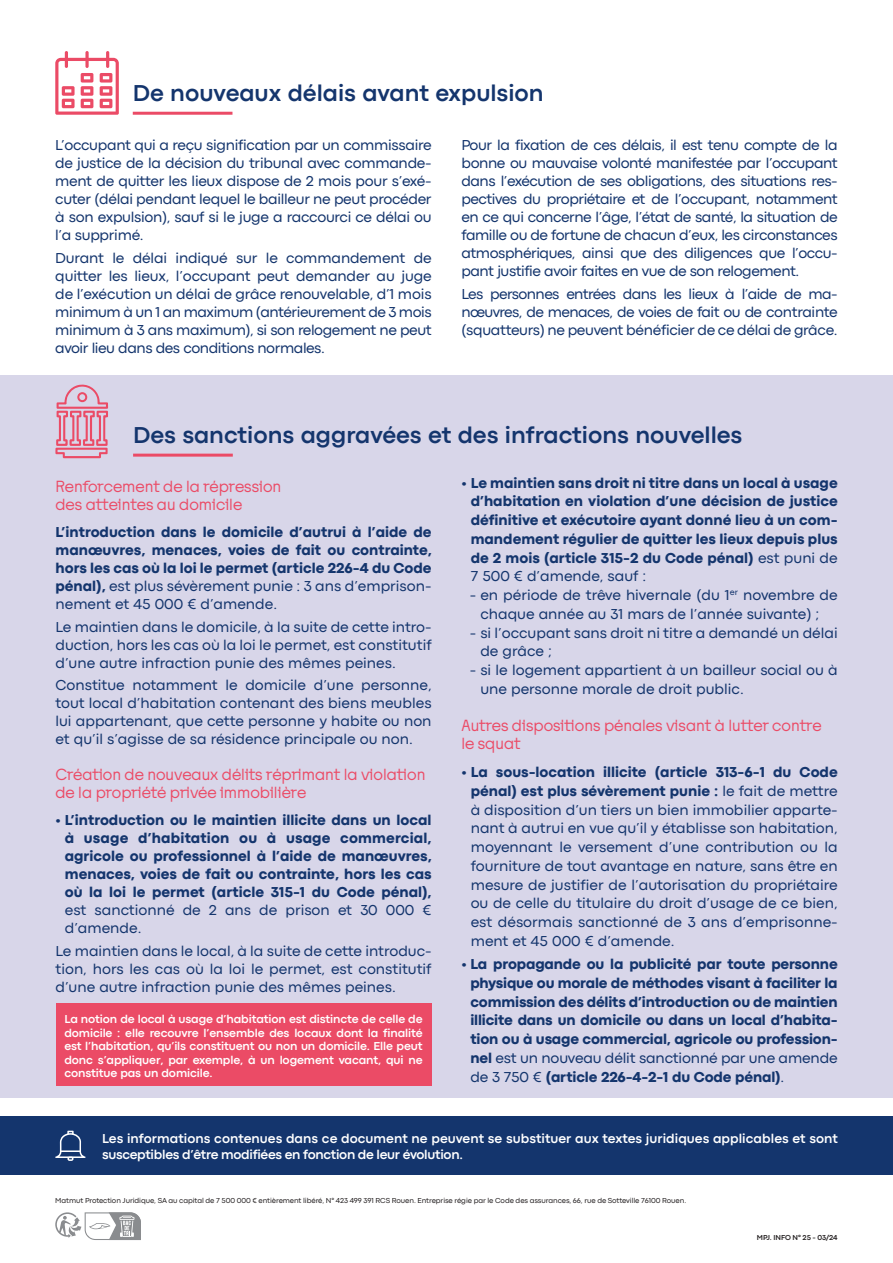
<style>
.page{position:relative;width:893px;height:1263px;background:#fff}
.page>*{position:absolute;margin:0;border:0;box-sizing:border-box;transform-origin:0 0}
.Titre_article{font:700 24px "Codec Pro";color:#14356d}
.txt_courant{font:15px/18px "Codec Pro";color:#14356d;text-align:justify}
.txt_courant-2{font:800 15px/18.8px "Codec Pro";color:#14356d;text-align:justify}
.txt_courant-3{font:15px/18px "Tosh A";color:#eb4b66}
.txt_courant-4{font:15px/18px "Codec Pro";letter-spacing:-.04em;color:#14356d}
.t1{font:700 13.5px/16.2px "Codec Pro";letter-spacing:.005em;color:#fff}
.txt_courant-5{font:700 12px/13.5px "Codec Pro";letter-spacing:-.01em;color:#fff;text-align:justify}
.t2{font:7.5px "Codec Pro";letter-spacing:-.01em;color:#231f20}
.t3{font:700 7.5px "Codec Pro";letter-spacing:-.01em;color:#231f20}
.s1{font-weight:400}
.s2{font-weight:800}
</style>
<div class="page">
<svg style="left:55px;top:51px;width:64px;height:64px"></svg>
<div style="left:0;top:375px;width:893px;height:722px;background:#d8d6e9"></div>
<div style="left:0;top:1117px;width:893px;height:58px;background:#14356d"></div>
<svg style="left:55px;top:1131px;width:31px;height:30px"></svg>
<hr style="left:60px;top:1150px;width:21px;height:2px;background:#fff">
<hr style="left:133px;top:112px;width:99px;height:3px;background:#eb4b66">
<hr style="left:133px;top:454px;width:100px;height:3px;background:#eb4b66">
<svg style="left:55px;top:384px;width:53px;height:74px"></svg>
<svg style="left:55px;top:1212px;width:86px;height:28px"></svg>
<div style="left:56px;top:1003px;width:375px;height:83px;background:#eb4b66"></div>
<p class="Titre_article" style="left:133px;top:78px;width:412px">De nouveaux délais avant expulsion</p>
<p class="txt_courant" style="left:55px;top:136px;width:378px">L’occupant qui a reçu signification par un commissaire de justice de la décision du tribunal avec commande&shy;ment de quitter les lieux dispose de 2 mois pour s’exé&shy;cuter (délai pendant lequel le bailleur ne peut procéder à son expulsion), sauf si le juge a raccourci ce délai ou l’a supprimé.</p>
<p class="txt_courant" style="left:55px;top:248px;width:378px">Durant le délai indiqué sur le commandement de quitter les lieux, l’occupant peut demander au juge de l’exécution un délai de grâce renouvelable, d’1 mois minimum à un 1 an maximum (antérieurement de 3 mois minimum à 3 ans maximum), si son relogement ne peut avoir lieu dans des conditions normales.</p>
<p class="txt_courant" style="left:461px;top:136px;width:378px">Pour la fixation de ces délais, il est tenu compte de la bonne ou mauvaise volonté manifestée par l’occupant dans l’exécution de ses obligations, des situations res&shy;pectives du propriétaire et de l’occupant, notamment en ce qui concerne l’âge, l’état de santé, la situation de famille ou de fortune de chacun d’eux, les circonstances atmosphériques, ainsi que des diligences que l’occu&shy;pant justifie avoir faites en vue de son relogement.</p>
<p class="txt_courant-4" style="left:461px;top:284px;width:378px">Les personnes entrées dans les lieux à l’aide de ma‑ nœuvres, de menaces, de voies de fait ou de contrainte (squatteurs) ne peuvent bénéficier de ce délai de grâce.</p>
<p class="Titre_article" style="left:133px;top:420px;width:611px">Des sanctions aggravées et des infractions nouvelles</p>
<p class="txt_courant-3" style="left:55px;top:478px;width:227px">Renforcement de la répression des atteintes au domicile</p>
<p class="txt_courant-2" style="left:55px;top:523px;width:378px;line-height:18px">L’introduction dans le domicile d’autrui à l’aide de manœuvres, menaces, voies de fait ou contrainte, hors les cas où la loi le permet (article 226-4 du Code pénal), <span class="s1">est plus sévèrement punie : 3 ans d’emprison&shy;nement et 45 000 € d’amende.</span></p>
<p class="txt_courant" style="left:55px;top:617px;width:378px">Le maintien dans le domicile, à la suite de cette intro&shy;duction, hors les cas où la loi le permet, est constitutif d’une autre infraction punie des mêmes peines.</p>
<p class="txt_courant" style="left:55px;top:676px;width:378px">Constitue notamment le domicile d’une personne, tout local d’habitation contenant des biens meubles lui appartenant, que cette personne y habite ou non et qu’il s’agisse de sa résidence principale ou non.</p>
<p class="txt_courant-3" style="left:55px;top:766px;width:371px">Création de nouveaux délits réprimant la violation de la propriété privée immobilière</p>
<p class="txt_courant-2" style="left:65px;top:811px;width:368px;line-height:18px;text-indent:-9px">• L’introduction ou le maintien illicite dans un local à usage d’habitation ou à usage commercial, agricole ou professionnel à l’aide de manœuvres, menaces, voies de fait ou contrainte, hors les cas où la loi le permet (article 315-1 du Code pénal), <span class="s1">est sanctionné de 2 ans de prison et 30 000 € d’amende.</span></p>
<p class="txt_courant" style="left:55px;top:941px;width:378px">Le maintien dans le local, à la suite de cette introduc&shy;tion, hors les cas où la loi le permet, est constitutif d’une autre infraction punie des mêmes peines.</p>
<p class="txt_courant-2" style="left:471px;top:473px;width:368px;text-indent:-9px">• Le maintien sans droit ni titre dans un local à usage d’habitation en violation d’une décision de justice définitive et exécutoire ayant donné lieu à un com&shy;mandement régulier de quitter les lieux depuis plus de 2 mois (article 315-2 du Code pénal) <span class="s1">est puni de 7 500 € d’amende, sauf :</span></p>
<p class="txt_courant" style="left:470px;top:585px;width:369px;line-height:18.8px;text-align:center">- en période de trêve hivernale (du 1<sup>er</sup> novembre de chaque année au 31 mars de l’année suivante) ;</p>
<p class="txt_courant" style="left:480px;top:623px;width:359px;line-height:18.8px;text-indent:-11px">- si l’occupant sans droit ni titre a demandé un délai de grâce ;</p>
<p class="txt_courant" style="left:480px;top:660px;width:359px;line-height:18.8px;text-indent:-11px">- si le logement appartient à un bailleur social ou à une personne morale de droit public.</p>
<p class="txt_courant-3" style="left:461px;top:716px;width:362px;line-height:18.8px">Autres dispositions pénales visant à lutter contre le squat</p>
<p class="txt_courant" style="left:471px;top:762px;width:368px;line-height:18.8px;text-indent:-9px"><span class="s2">• La sous-location illicite (article 313-6-1 du Code pénal) est plus sévèrement punie :</span> le fait de mettre à disposition d’un tiers un bien immobilier apparte&shy;nant à autrui en vue qu’il y établisse son habitation, moyennant le versement d’une contribution ou la fourniture de tout avantage en nature, sans être en mesure de justifier de l’autorisation du propriétaire ou de celle du titulaire du droit d’usage de ce bien, est désormais sanctionné de 3 ans d’emprisonne&shy;ment et 45 000 € d’amende.</p>
<p class="txt_courant-2" style="left:470px;top:954px;width:369px;text-indent:-9px">• La propagande ou la publicité par toute personne physique ou morale de méthodes visant à faciliter la commission des délits d’introduction ou de maintien illicite dans un domicile ou dans un local d’habita&shy;tion ou à usage commercial, agricole ou profession&shy;nel <span class="s1">est un nouveau délit sanctionné par une amende de 3 750 €</span> (article 226-4-2-1 du Code pénal)<span class="s1">.</span></p>
<p class="txt_courant-5" style="left:64px;top:1012px;width:360px">La notion de local à usage d’habitation est distincte de celle de domicile : elle recouvre l’ensemble des locaux dont la finalité est l’habitation, qu’ils constituent ou non un domicile. Elle peut donc s’appliquer, par exemple, à un logement vacant, qui ne constitue pas un domicile.</p>
<p class="t1" style="left:102px;top:1130px;width:737px">Les informations contenues dans ce document ne peuvent se substituer aux textes juridiques applicables et sont susceptibles d’être modifiées en fonction de leur évolution.</p>
<p class="t2" style="left:55px;top:1196px;width:632px">Matmut Protection Juridique, SA au capital de 7 500 000 € entièrement libéré, N° 423 499 391 RCS Rouen. Entreprise régie par le Code des assurances, 66, rue de Sotteville 76100 Rouen.</p>
<p class="t3" style="left:757px;top:1232px;width:82px">MPJ. INFO N° 25 - 03/24</p>
</div>
